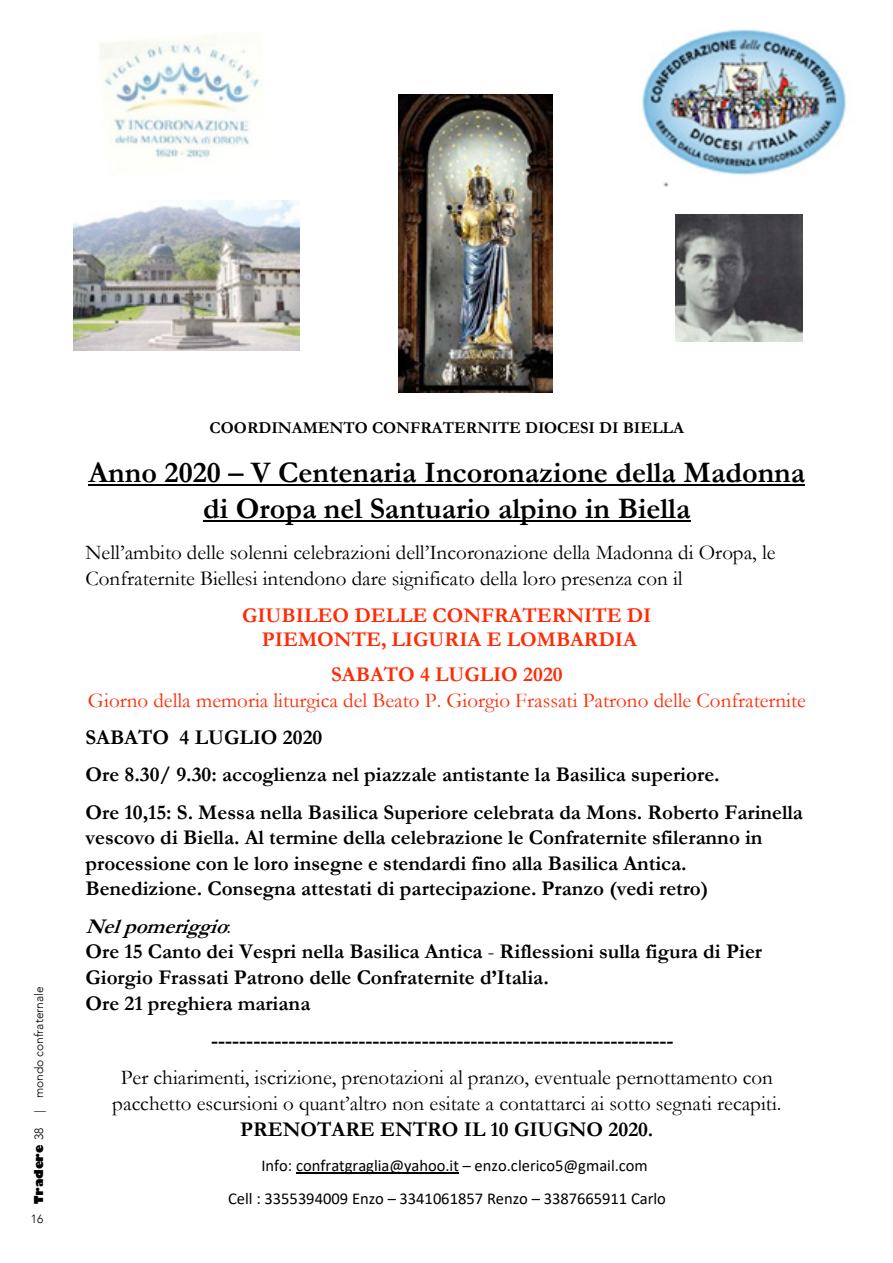
<style>
.page{position:relative;width:893px;height:1263px;background:#fff}
.page>*{position:absolute;margin:0;border:0;box-sizing:border-box;transform-origin:0 0}
.t1{font:700 30px/36.3px "Garamond";color:#000;text-align:center}
.t2{font:700 21px/25.5px "Garamond";color:#000}
.t3{font:21px/25.5px "Garamond";color:#000}
.t4{font:21px "Garamond";color:#ff2b06}
.t5{font:700 21px/23.5px "Garamond";color:#ff2b06;text-align:center}
.t6{font:16.5px/33.6px "Calibri";color:#000}
.t7{font:700 16.5px "Garamond";color:#000}
.t8{font:300 12px "Avenir";color:#000}
.t9{font:800 12px "Gill Sans";color:#000}
.s1{font-family:"Avenir";font-weight:300}
.s2{font-style:italic}
.s3{font-weight:400}
</style>
<div class="page">
<hr style="left:88px;top:484px;width:717px;height:2px;background:#000">
<hr style="left:203px;top:521px;width:487px;height:1px;background:#000">
<hr style="left:296px;top:1172px;width:163px;height:1px;background:#000">
<img style="left:100px;top:36px;width:163px;height:122px">
<img style="left:399px;top:95px;width:154px;height:298px">
<img style="left:675px;top:214px;width:128px;height:127px">
<img style="left:74px;top:201px;width:226px;height:149px">
<img style="left:642px;top:29px;width:204px;height:157px">
<p class="t8" style="left:32px;top:1113px;width:129px;rotate:-90deg">| mondo confraternale</p>
<p class="t9" style="left:29px;top:1203px;width:77px;rotate:-90deg">Tradere <span class="s1">38</span></p>
<p class="t8" style="left:31px;top:1212px;width:14px">16</p>
<p class="t7" style="left:210px;top:417px;width:476px">COORDINAMENTO CONFRATERNITE DIOCESI DI BIELLA</p>
<h1 class="t1" style="left:88px;top:454px;width:718px">Anno 2020 – V Centenaria Incoronazione della Madonna di Oropa nel Santuario alpino in Biella</h1>
<p class="t3" style="left:85px;top:539px;width:692px">Nell’ambito delle solenni celebrazioni dell’Incoronazione della Madonna di Oropa, le<br>Confraternite Biellesi intendono dare significato della loro presenza con il</p>
<p class="t5" style="left:242px;top:604px;width:411px">GIUBILEO DELLE CONFRATERNITE DI<br>PIEMONTE, LIGURIA E LOMBARDIA</p>
<p class="t5" style="left:331px;top:663px;width:233px">SABATO 4 LUGLIO 2020</p>
<p class="t4" style="left:88px;top:686px;width:719px">Giorno della memoria liturgica del Beato P. Giorgio Frassati Patrono delle Confraternite</p>
<p class="t2" style="left:85px;top:719px;width:719px;line-height:37.5px">SABATO 4 LUGLIO 2020<br>Ore 8.30/ 9.30: accoglienza nel piazzale antistante la Basilica superiore.<br>Ore 10,15: S. Messa nella Basilica Superiore celebrata da Mons. Roberto Farinella</p>
<p class="t2" style="left:85px;top:825px;width:679px">vescovo di Biella. Al termine della celebrazione le Confraternite sfileranno in processione con le loro insegne e stendardi fino alla Basilica Antica.<br>Benedizione. Consegna attestati di partecipazione. Pranzo (vedi retro)</p>
<p class="t2" style="left:85px;top:914px;width:678px"><span class="s2">Nelpomeriggio</span><span class="s3">:<br></span>Ore 15 Canto dei Vespri nella Basilica Antica <span class="s3">-</span> Riflessioni sulla figura di Pier Giorgio Frassati Patrono delle Confraternite d’Italia.<br>Ore 21 preghiera mariana</p>
<p class="t2" style="left:211px;top:1028px;width:464px">------------------------------------------------------------------</p>
<p class="t3" style="left:112px;top:1064px;width:670px;text-align:center">Per chiarimenti, iscrizione, prenotazioni al pranzo, eventuale pernottamento con pacchetto escursioni o quant’altro non esitate a contattarci ai sotto segnati recapiti.</p>
<p class="t2" style="left:240px;top:1116px;width:415px">PRENOTARE ENTRO IL 10 GIUGNO 2020.</p>
<p class="t6" style="left:228px;top:1148px;width:439px;text-indent:33px">Info: confratgraglia@yahoo.it – enzo.clerico5@gmail.com<br>Cell : 3355394009 Enzo – 3341061857 Renzo – 3387665911 Carlo</p>
</div>
